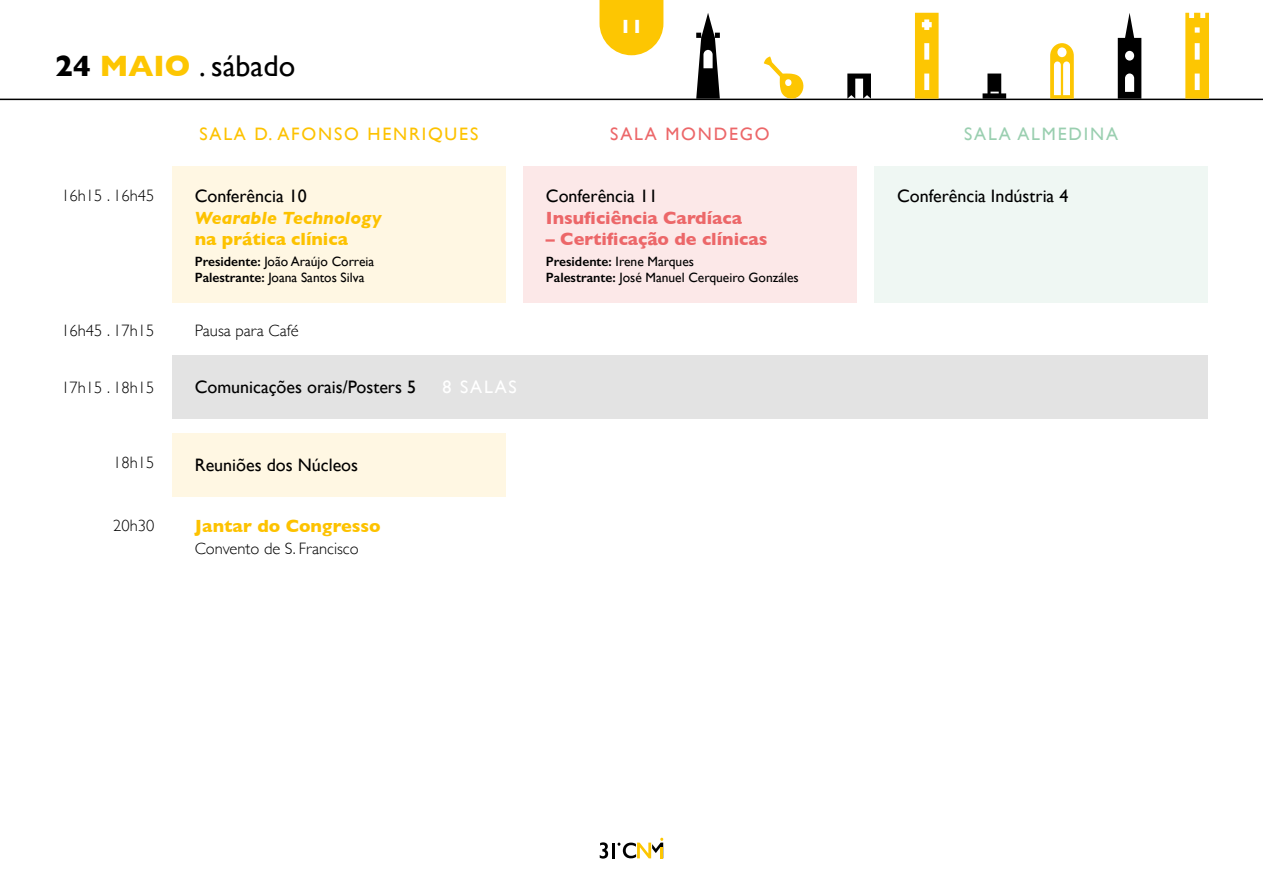
<style>
.page{position:relative;width:1263px;height:893px;background:#fff}
.page>*{position:absolute;margin:0;border:0;box-sizing:border-box;transform-origin:0 0}
.t1{font:30px "Gill Sans";color:#000}
.t2{font:700 19.5px "Gill Sans";color:#fff}
.t3{font:18px "Gill Sans";color:#000}
.t4{font:700 18px "Gill Sans";color:#ec6769}
.t5{font:700 18px "Gill Sans";color:#fdc200}
.t6{font:18px "Gill Sans";letter-spacing:.1em;color:#fdc200}
.t7{font:italic 700 18px "Gill Sans";color:#fdc200}
.t8{font:18px "Gill Sans";letter-spacing:.1em;color:#9acfb0}
.t9{font:18px "Gill Sans";letter-spacing:.1em;color:#ec6769}
.t10{font:18px "Gill Sans";letter-spacing:.1em;color:#fff}
.t11{font:300 16.5px "Gill Sans";color:#000}
.t12{font:13.5px/16.2px "Gill Sans";color:#000}
.s1{font-weight:700}
.s2{font-weight:700;color:#fdc602}
.s3{font-weight:600}
</style>
<div class="page">
<hr style="left:0;top:99px;width:1263px;height:1px;background:#000">
<svg style="left:764px;top:56px;width:40px;height:43px"></svg>
<svg style="left:1118px;top:13px;width:23px;height:86px"></svg>
<svg style="left:696px;top:13px;width:24px;height:86px"></svg>
<svg style="left:847px;top:74px;width:24px;height:25px"></svg>
<svg style="left:982px;top:74px;width:24px;height:25px"></svg>
<svg style="left:915px;top:13px;width:23px;height:86px;background:#fccc21"></svg>
<svg style="left:1185px;top:13px;width:24px;height:86px;background:#fccd23"></svg>
<svg style="left:1050px;top:43px;width:24px;height:56px"></svg>
<svg style="left:599px;top:0;width:64px;height:55px;background:#fdcd21"></svg>
<svg style="left:600px;top:842px;width:8px;height:17px"></svg>
<hr style="left:612px;top:843px;width:3px;height:15px;background:#000">
<svg style="left:617px;top:838px;width:46px;height:20px"></svg>
<div style="left:523px;top:166px;width:333px;height:137px;background:#fce8e8"></div>
<div style="left:874px;top:166px;width:334px;height:137px;background:#eff7f3"></div>
<div style="left:172px;top:166px;width:333px;height:137px;background:#fff7e3"></div>
<div style="left:172px;top:433px;width:333px;height:64px;background:#fff7e3"></div>
<div style="left:172px;top:355px;width:1036px;height:64px;background:#e3e3e3"></div>
<h1 class="t1" style="left:55px;top:48px;width:241px"><span class="s1">24</span> <span class="s2">MAIO</span> . sábado</h1>
<h2 class="t2" style="left:620px;top:11px;width:25px">11</h2>
<h3 class="t6" style="left:199px;top:124px;width:280px">SALA D. AFONSO HENRIQUES</h3>
<h3 class="t9" style="left:610px;top:124px;width:161px">SALA MONDEGO</h3>
<h3 class="t8" style="left:964px;top:124px;width:155px">SALA ALMEDINA</h3>
<p class="t11" style="left:61px;top:183px;width:94px">16h15 . 16h45</p>
<h3 class="t3" style="left:195px;top:185px;width:113px">Conferência 10</h3>
<h3 class="t3" style="left:897px;top:185px;width:173px">Conferência Indústria 4</h3>
<h3 class="t7" style="left:195px;top:207px;width:188px">Wearable Technology</h3>
<h3 class="t5" style="left:195px;top:225px;width:155px">na prática clínica</h3>
<p class="t12" style="left:195px;top:253px;width:181px"><span class="s3">Presidente:</span> João Araújo Correia<br><span class="s3">Palestrante:</span> Joana Santos Silva</p>
<h3 class="t3" style="left:546px;top:185px;width:113px">Conferência 11</h3>
<h3 class="t4" style="left:546px;top:203px;width:198px">Insuficiência Cardíaca</h3>
<h3 class="t4" style="left:546px;top:225px;width:223px">– Certificação de clínicas</h3>
<p class="t12" style="left:546px;top:253px;width:254px"><span class="s3">Presidente:</span> Irene Marques<br><span class="s3">Palestrante:</span> José Manuel Cerqueiro Gonzáles</p>
<p class="t11" style="left:61px;top:317px;width:94px">16h45 . 17h15</p>
<p class="t11" style="left:195px;top:317px;width:105px">Pausa para Café</p>
<p class="t11" style="left:61px;top:375px;width:94px">17h15 . 18h15</p>
<h3 class="t3" style="left:195px;top:376px;width:223px">Comunicações orais/Posters 5</h3>
<h3 class="t10" style="left:443px;top:376px;width:76px">8 SALAS</h3>
<p class="t11" style="left:113px;top:450px;width:43px">18h15</p>
<h3 class="t3" style="left:195px;top:455px;width:165px">Reuniões dos Núcleos</h3>
<p class="t11" style="left:113px;top:512px;width:43px">20h30</p>
<h3 class="t5" style="left:195px;top:511px;width:187px">Jantar do Congresso</h3>
<p class="t11" style="left:195px;top:536px;width:165px">Convento de S. Francisco</p>
</div>
